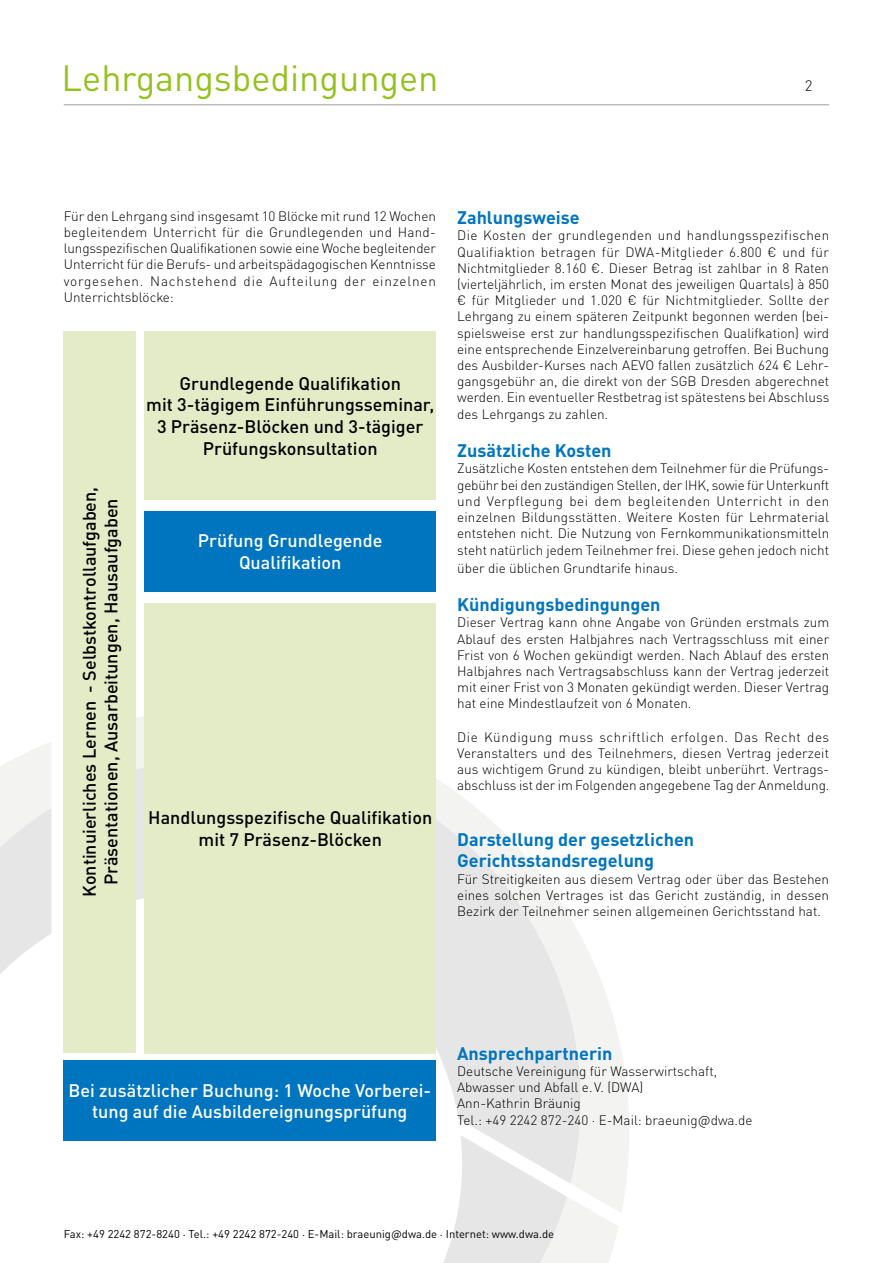
<style>
.page{position:relative;width:893px;height:1263px;background:#fff}
.page>*{position:absolute;margin:0;border:0;box-sizing:border-box;transform-origin:0 0}
.t1{font:36px "DINOT";color:#95c11f}
.t2{font:500 18px/21.6px "DINOT";color:#000;text-align:center}
.t3{font:700 18px/21.6px "DINOT";color:#0075bf}
.t4{font:500 18px/21.6px "DINOT";color:#fff;text-align:center}
.t5{font:300 15px "DINOT";color:#000}
.t6{font:300 13.5px/16.2px "DINOT";color:#000;text-align:justify}
.t7{font:11.25px "DINOT";color:#000}
</style>
<div class="page">
<svg style="left:619px;top:1043px;width:10px;height:169px;fill:#f3f3f2"></svg>
<svg style="left:0;top:741px;width:619px;height:522px"></svg>
<svg style="left:48px;top:1135px;width:519px;height:128px"></svg>
<div style="left:64px;top:1060px;width:372px;height:81px;background:#0075bf"></div>
<div style="left:145px;top:331px;width:291px;height:169px;background:#e3ecc6"></div>
<div style="left:145px;top:511px;width:291px;height:81px;background:#0075bf"></div>
<div style="left:64px;top:331px;width:72px;height:721px;background:#e3ecc6"></div>
<div style="left:145px;top:603px;width:291px;height:450px;background:#e3ecc6"></div>
<hr style="left:64px;top:104px;width:765px;height:1px;background:#9d9d9c">
<h1 class="t1" style="left:62px;top:51px;width:378px">Lehrgangsbedingungen</h1>
<p class="t5" style="left:805px;top:74px;width:9px">2</p>
<p class="t6" style="left:64px;top:207px;width:374px;text-align:left">Für den Lehrgang sind insgesamt 10 Blöcke mit rund 12 Wochen begleitendem Unterricht für die Grundlegenden und Hand&shy;lungsspezifischen Qualifikationen sowie eine Woche begleitender Unterricht für die Berufs- und arbeitspädagogischen Kenntnisse vorgesehen. Nachstehend die Aufteilung der einzelnen Unterrichtsblöcke:</p>
<h2 class="t3" style="left:457px;top:206px;width:124px">Zahlungsweise</h2>
<p class="t6" style="left:457px;top:227px;width:374px">Die Kosten der grundlegenden und handlungsspezifischen Qualifiaktion betragen für DWA-Mitglieder 6.800 € und für Nichtmitglieder 8.160 €. Dieser Betrag ist zahlbar in 8 Raten (vierteljährlich, im ersten Monat des jeweiligen Quartals) à 850 € für Mitglieder und 1.020 € für Nichtmitglieder. Sollte der Lehrgang zu einem späteren Zeitpunkt begonnen werden (bei&shy;spielsweise erst zur handlungsspezifischen Qualifkation) wird eine entsprechende Einzelvereinbarung getroffen. Bei Buchung des Ausbilder-Kurses nach AEVO fallen zusätzlich 624 € Lehr&shy;gangsgebühr an, die direkt von der SGB Dresden abgerechnet werden. Ein eventueller Restbetrag ist spätestens bei Abschluss des Lehrgangs zu zahlen.</p>
<h2 class="t3" style="left:457px;top:439px;width:156px">Zusätzliche Kosten</h2>
<p class="t6" style="left:457px;top:460px;width:374px">Zusätzliche Kosten entstehen dem Teilnehmer für die Prüfungs&shy;gebühr bei den zuständigen Stellen, der IHK, sowie für Unterkunft und Verpflegung bei dem begleitenden Unterricht in den einzelnen Bildungsstätten. Weitere Kosten für Lehrmaterial entstehen nicht. Die Nutzung von Fernkommunikationsmitteln steht natürlich jedem Teilnehmer frei. Diese gehen jedoch nicht</p>
<p class="t6" style="left:457px;top:559px;width:222px">über die üblichen Grundtarife hinaus.</p>
<h2 class="t3" style="left:457px;top:593px;width:205px">Kündigungsbedingungen</h2>
<p class="t6" style="left:457px;top:613px;width:373px">Dieser Vertrag kann ohne Angabe von Gründen erstmals zum Ablauf des ersten Halbjahres nach Vertragsschluss mit einer Frist von 6 Wochen gekündigt werden. Nach Ablauf des ersten Halbjahres nach Vertragsabschluss kann der Vertrag jederzeit mit einer Frist von 3 Monaten gekündigt werden. Dieser Vertrag hat eine Mindestlaufzeit von 6 Monaten.</p>
<p class="t6" style="left:457px;top:728px;width:374px;text-align:left">Die Kündigung muss schriftlich erfolgen. Das Recht des Veranstalters und des Teilnehmers, diesen Vertrag jederzeit aus wichtigem Grund zu kündigen, bleibt unberührt. Vertrags&shy;abschluss ist der im Folgenden angegebene Tag der Anmeldung.</p>
<h2 class="t3" style="left:457px;top:827px;width:238px">Darstellung der gesetzlichen<br>Gerichtsstandsregelung</h2>
<p class="t6" style="left:457px;top:870px;width:373px">Für Streitigkeiten aus diesem Vertrag oder über das Bestehen eines solchen Vertrages ist das Gericht zuständig, in dessen Bezirk der Teilnehmer seinen allgemeinen Gerichtsstand hat.</p>
<h2 class="t2" style="left:146px;top:371px;width:289px">Grundlegende Qualifikation<br>mit 3-tägigem Einführungsseminar,<br>3 Präsenz-Blöcken und 3-tägiger<br>Prüfungskonsultation</h2>
<h2 class="t2" style="left:78px;top:897px;width:412px;rotate:-90deg">Kontinuierliches Lernen - Selbstkontrollaufgaben,<br>Präsentationen, Ausarbeitungen, Hausaufgaben</h2>
<h2 class="t4" style="left:198px;top:529px;width:186px">Prüfung Grundlegende<br>Qualifikation</h2>
<h2 class="t2" style="left:148px;top:806px;width:285px">Handlungsspezifische Qualifikation mit 7 Präsenz-Blöcken</h2>
<h2 class="t4" style="left:68px;top:1078px;width:364px">Bei zusätzlicher Buchung: 1 Woche Vorberei&shy;tung auf die Ausbildereignungsprüfung</h2>
<h2 class="t3" style="left:457px;top:1041px;width:157px">Ansprechpartnerin</h2>
<p class="t6" style="left:457px;top:1062px;width:297px;text-align:left">Deutsche Vereinigung für Wasserwirtschaft, Abwasser und Abfall e.V. (DWA)<br>Ann-Kathrin Bräunig<br>Tel.: +49 2242 872-240 · E-Mail: braeunig@dwa.de</p>
<p class="t7" style="left:64px;top:1226px;width:492px">Fax: +49 2242 872-8240 . Tel.: +49 2242 872-240 . E-Mail: braeunig@dwa.de . Internet: www.dwa.de</p>
</div>
